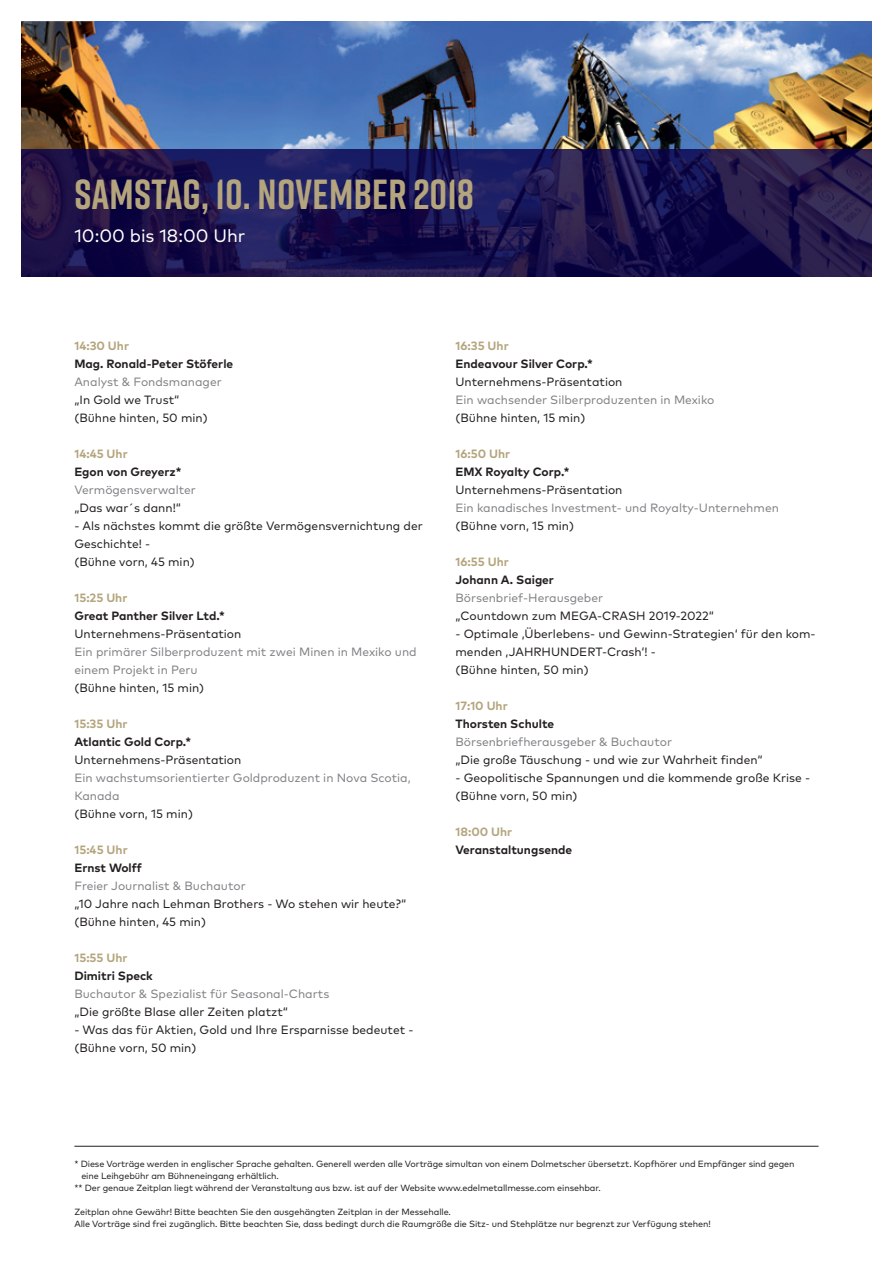
<style>
.page{position:relative;width:893px;height:1263px;background:#fff}
.page>*{position:absolute;margin:0;border:0;box-sizing:border-box;transform-origin:0 0}
.t1{font:700 42px "Rift";letter-spacing:.005em;color:#b4a57d}
.t2{font:18px "Mark Pro";color:#fff}
.t3{font:12px/18px "Mark Pro";color:#231f20}
.t4{font:12px/18px "Mark Pro";color:#808285}
.t5{font:700 12px "Mark Pro";color:#231f20}
.t6{font:700 12px "Mark Pro";color:#b4a57d}
.t7{font:9px/12px "Mark Pro";letter-spacing:-.01em;color:#231f20}
</style>
<div class="page">
<hr style="left:74px;top:1146px;width:745px;height:1px;background:#231f20">
<img style="left:21px;top:21px;width:851px;height:128px">
<svg style="left:21px;top:149px;width:851px;height:127px;background:#1c144d"></svg>
<p class="t1" style="left:75px;top:164px;width:401px">SAMSTAG, 10. NOVEMBER 2018</p>
<p class="t2" style="left:74px;top:222px;width:173px">10:00 bis 18:00 Uhr</p>
<p class="t6" style="left:74px;top:336px;width:56px">14:30 Uhr</p>
<p class="t5" style="left:74px;top:354px;width:160px">Mag. Ronald-Peter Stöferle</p>
<p class="t4" style="left:74px;top:371px;width:149px">Analyst &amp; Fondsmanager</p>
<p class="t3" style="left:74px;top:389px;width:106px">„In Gold we Trust“</p>
<p class="t3" style="left:74px;top:407px;width:135px">(Bühne hinten, 50 min)</p>
<p class="t6" style="left:74px;top:444px;width:55px">14:45 Uhr</p>
<p class="t5" style="left:74px;top:462px;width:108px">Egon von Greyerz*</p>
<p class="t4" style="left:74px;top:479px;width:123px">Vermögensverwalter</p>
<p class="t3" style="left:74px;top:497px;width:108px">„Das war´s dann!“</p>
<p class="t3" style="left:74px;top:515px;width:350px">- Als nächstes kommt die größte Vermögensvernichtung der<br>Geschichte! -</p>
<p class="t3" style="left:74px;top:551px;width:122px">(Bühne vorn, 45 min)</p>
<p class="t6" style="left:74px;top:588px;width:55px">15:25 Uhr</p>
<p class="t5" style="left:74px;top:606px;width:152px">Great Panther Silver Ltd.*</p>
<p class="t3" style="left:74px;top:623px;width:169px">Unternehmens-Präsentation</p>
<p class="t4" style="left:74px;top:641px;width:344px">Ein primärer Silberproduzent mit zwei Minen in Mexiko und einem Projekt in Peru</p>
<p class="t3" style="left:74px;top:677px;width:131px">(Bühne hinten, 15 min)</p>
<p class="t6" style="left:74px;top:714px;width:55px">15:35 Uhr</p>
<p class="t5" style="left:74px;top:732px;width:118px">Atlantic Gold Corp.*</p>
<p class="t3" style="left:74px;top:749px;width:169px">Unternehmens-Präsentation</p>
<p class="t4" style="left:74px;top:767px;width:338px">Ein wachstumsorientierter Goldproduzent in Nova Scotia,<br>Kanada</p>
<p class="t3" style="left:74px;top:803px;width:120px">(Bühne vorn, 15 min)</p>
<p class="t6" style="left:74px;top:840px;width:55px">15:45 Uhr</p>
<p class="t5" style="left:74px;top:858px;width:69px">Ernst Wolff</p>
<p class="t4" style="left:74px;top:875px;width:173px">Freier Journalist &amp; Buchautor</p>
<p class="t3" style="left:74px;top:893px;width:333px">„10 Jahre nach Lehman Brothers - Wo stehen wir heute?“</p>
<p class="t3" style="left:74px;top:911px;width:133px">(Bühne hinten, 45 min)</p>
<p class="t6" style="left:74px;top:948px;width:55px">15:55 Uhr</p>
<p class="t5" style="left:74px;top:966px;width:80px">Dimitri Speck</p>
<p class="t4" style="left:74px;top:983px;width:256px">Buchautor &amp; Spezialist für Seasonal-Charts</p>
<p class="t3" style="left:74px;top:1001px;width:215px">„Die größte Blase aller Zeiten platzt“</p>
<p class="t3" style="left:74px;top:1019px;width:340px">- Was das für Aktien, Gold und Ihre Ersparnisse bedeutet -</p>
<p class="t3" style="left:74px;top:1037px;width:124px">(Bühne vorn, 50 min)</p>
<p class="t6" style="left:455px;top:336px;width:55px">16:35 Uhr</p>
<p class="t5" style="left:455px;top:354px;width:139px">Endeavour Silver Corp.*</p>
<p class="t3" style="left:455px;top:371px;width:169px">Unternehmens-Präsentation</p>
<p class="t4" style="left:455px;top:389px;width:260px">Ein wachsender Silberproduzenten in Mexiko</p>
<p class="t3" style="left:455px;top:407px;width:131px">(Bühne hinten, 15 min)</p>
<p class="t6" style="left:455px;top:444px;width:56px">16:50 Uhr</p>
<p class="t5" style="left:455px;top:462px;width:115px">EMX Royalty Corp.*</p>
<p class="t3" style="left:455px;top:479px;width:169px">Unternehmens-Präsentation</p>
<p class="t4" style="left:455px;top:497px;width:325px">Ein kanadisches Investment- und Royalty-Unternehmen</p>
<p class="t3" style="left:455px;top:515px;width:120px">(Bühne vorn, 15 min)</p>
<p class="t6" style="left:455px;top:552px;width:55px">16:55 Uhr</p>
<p class="t5" style="left:455px;top:570px;width:100px">Johann A. Saiger</p>
<p class="t4" style="left:455px;top:587px;width:149px">Börsenbrief-Herausgeber</p>
<p class="t3" style="left:455px;top:605px;width:260px">„Countdown zum MEGA-CRASH 2019-2022“</p>
<p class="t3" style="left:455px;top:623px;width:362px">- Optimale ‚Überlebens- und Gewinn-Strategien‘ für den kom&shy;menden ‚JAHRHUNDERT-Crash‘! -</p>
<p class="t3" style="left:455px;top:659px;width:135px">(Bühne hinten, 50 min)</p>
<p class="t6" style="left:455px;top:696px;width:54px">17:10 Uhr</p>
<p class="t5" style="left:455px;top:714px;width:100px">Thorsten Schulte</p>
<p class="t4" style="left:455px;top:731px;width:218px">Börsenbriefherausgeber &amp; Buchautor</p>
<p class="t3" style="left:455px;top:749px;width:309px">„Die große Täuschung - und wie zur Wahrheit finden“</p>
<p class="t3" style="left:455px;top:767px;width:356px">- Geopolitische Spannungen und die kommende große Krise - (Bühne vorn, 50 min)</p>
<p class="t6" style="left:455px;top:822px;width:58px">18:00 Uhr</p>
<p class="t5" style="left:455px;top:840px;width:118px">Veranstaltungsende</p>
<p class="t7" style="left:81px;top:1157px;width:715px;text-indent:-7px">* Diese Vorträge werden in englischer Sprache gehalten. Generell werden alle Vorträge simultan von einem Dolmetscher übersetzt. Kopfhörer und Empfänger sind gegen eine Leihgebühr am Bühneneingang erhältlich.</p>
<p class="t7" style="left:74px;top:1181px;width:528px">** Der genaue Zeitplan liegt während der Veranstaltung aus bzw. ist auf der Website www.edelmetallmesse.com einsehbar.</p>
<p class="t7" style="left:74px;top:1205px;width:378px">Zeitplan ohne Gewähr! Bitte beachten Sie den ausgehängten Zeitplan in der Messehalle.</p>
<p class="t7" style="left:74px;top:1217px;width:638px">Alle Vorträge sind frei zugänglich. Bitte beachten Sie, dass bedingt durch die Raumgröße die Sitz- und Stehplätze nur begrenzt zur Verfügung stehen!</p>
</div>
